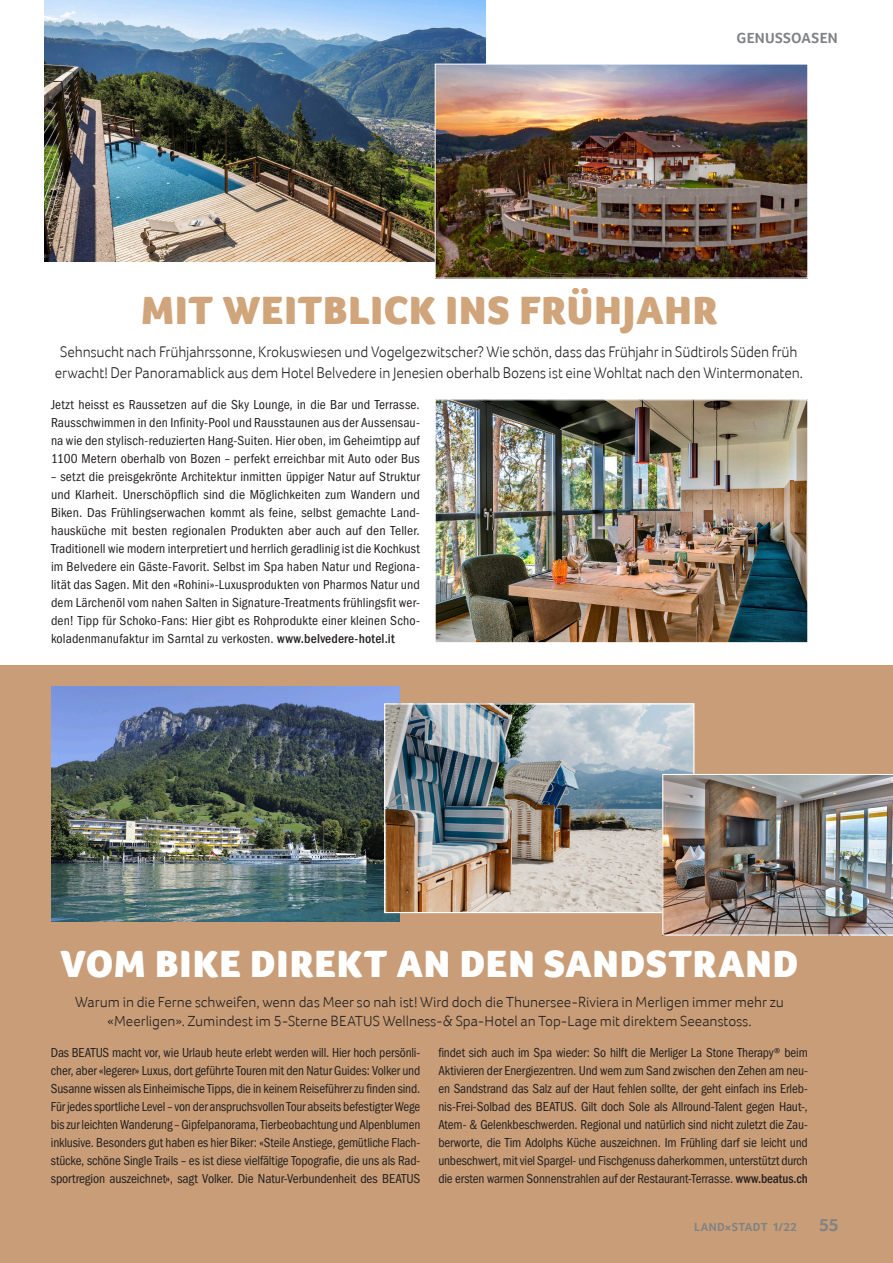
<style>
.page{position:relative;width:893px;height:1263px;background:#fff}
.page>*{position:absolute;margin:0;border:0;box-sizing:border-box;transform-origin:0 0}
.t1{font:900 40.5px "Foco";letter-spacing:.02em;color:#d0a57b}
.t2{font:900 39px "Foco";letter-spacing:.02em;color:#fff}
.t3{font:700 18px "Foco";color:#808285}
.t4{font:300 15.75px/21px "Foco";letter-spacing:-.01em;color:#231f20;text-align:center;scale:.95 1}
.t5{font:300 15px/19.5px "Foco";color:#231f20;text-align:center}
.t6{font:700 15px "Foco";letter-spacing:.015em;color:#808285}
.t7{font:condensed 13.5px/18px "ITC Franklin Gothic Std";letter-spacing:.005em;color:#231f20;text-align:justify}
.t8{font:700 12px "Foco";letter-spacing:.03em;color:#808285}
.s1{font-weight:500}
</style>
<div class="page">
<img style="left:44px;top:0;width:441px;height:261px">
<img style="left:437px;top:66px;width:369px;height:211px">
<div style="left:435px;top:64px;width:373px;height:215px;border:1px solid #fff"></div>
<img style="left:437px;top:401px;width:369px;height:240px">
<div style="left:435px;top:399px;width:373px;height:244px;border:1px solid #fff"></div>
<div style="left:0;top:665px;width:893px;height:598px;background:#c89d77"></div>
<img style="left:51px;top:687px;width:349px;height:234px">
<img style="left:386px;top:705px;width:306px;height:206px">
<div style="left:384px;top:703px;width:310px;height:210px;border:1px solid #fff"></div>
<img style="left:662px;top:774px;width:231px;height:161px">
<p class="t6" style="left:736px;top:29px;width:103px">GENUSSOASEN</p>
<h1 class="t1" style="left:141px;top:287px;width:578px">MIT WEITBLICK INS FRÜHJAHR</h1>
<p class="t4" style="left:55px;top:341px;width:789px">Sehnsucht nach Frühjahrssonne, Krokuswiesen und Vogelgezwitscher? Wie schön, dass das Frühjahr in Südtirols Süden früh erwacht! Der Panoramablick aus dem Hotel Belvedere in Jenesien oberhalb Bozens ist eine Wohltat nach den Wintermonaten.</p>
<p class="t7" style="left:51px;top:396px;width:370px">Jetzt heisst es Raussetzen auf die Sky Lounge, in die Bar und Terrasse.<br>Rausschwimmen in den Infinity-Pool und Rausstaunen aus der Aussensau&shy;na wie den stylisch-reduzierten Hang-Suiten. Hier oben, im Geheimtipp auf 1100 Metern oberhalb von Bozen – perfekt erreichbar mit Auto oder Bus</p>
<p class="t7" style="left:51px;top:468px;width:370px">– setzt die preisgekrönte Architektur inmitten üppiger Natur auf Struktur und Klarheit. Unerschöpflich sind die Möglichkeiten zum Wandern und Biken. Das Frühlingserwachen kommt als feine, selbst gemachte Land&shy;hausküche mit besten regionalen Produkten aber auch auf den Teller.<br>Traditionell wie modern interpretiert und herrlich geradlinig ist die Kochkust im Belvedere ein Gäste-Favorit. Selbst im Spa haben Natur und Regiona&shy;lität das Sagen. Mit den «Rohini»-Luxusprodukten von Pharmos Natur und dem Lärchenöl vom nahen Salten in Signature-Treatments frühlingsfit wer&shy;den! Tipp für Schoko-Fans: Hier gibt es Rohprodukte einer kleinen Scho&shy;koladenmanufaktur im Sarntal zu verkosten. <span class="s1">www.belvedere-hotel.it</span></p>
<h2 class="t2" style="left:60px;top:941px;width:739px">VOM BIKE DIREKT AN DEN SANDSTRAND</h2>
<p class="t5" style="left:75px;top:991px;width:710px">Warum in die Ferne schweifen, wenn das Meer so nah ist! Wird doch die Thunersee-Riviera in Merligen immer mehr zu «Meerligen». Zumindest im 5-Sterne BEATUS Wellness-&amp; Spa-Hotel an Top-Lage mit direktem Seeanstoss.</p>
<p class="t7" style="left:51px;top:1044px;width:371px">Das BEATUS macht vor, wie Urlaub heute erlebt werden will. Hier hoch persönli&shy;cher, aber «legerer» Luxus, dort geführte Touren mit den Natur Guides: Volker und Susanne wissen als Einheimische Tipps, die in keinem Reiseführer zu finden sind.<br>Für jedes sportliche Level – von der anspruchsvollen Tour abseits befestigter Wege bis zur leichten Wanderung – Gipfelpanorama, Tierbeobachtung und Alpenblumen inklusive. Besonders gut haben es hier Biker: «Steile Anstiege, gemütliche Flach&shy;stücke, schöne Single Trails – es ist diese vielfältige Topografie, die uns als Rad&shy;sportregion auszeichnet», sagt Volker. Die Natur-Verbundenheit des BEATUS</p>
<p class="t7" style="left:438px;top:1044px;width:371px">findet sich auch im Spa wieder: So hilft die Merliger La Stone Therapy® beim Aktivieren der Energiezentren. Und wem zum Sand zwischen den Zehen am neu&shy;en Sandstrand das Salz auf der Haut fehlen sollte, der geht einfach ins Erleb&shy;nis-Frei-Solbad des BEATUS. Gilt doch Sole als Allround-Talent gegen Haut-, Atem- &amp; Gelenkbeschwerden. Regional und natürlich sind nicht zuletzt die Zau&shy;berworte, die Tim Adolphs Küche auszeichnen. Im Frühling darf sie leicht und unbeschwert, mit viel Spargel- und Fischgenuss daherkommen, unterstützt durch die ersten warmen Sonnenstrahlen auf der Restaurant-Terrasse. <span class="s1">www.beatus.ch</span></p>
<p class="t8" style="left:694px;top:1220px;width:104px">LAND×STADT 1/22</p>
<h3 class="t3" style="left:819px;top:1214px;width:21px">55</h3>
</div>
